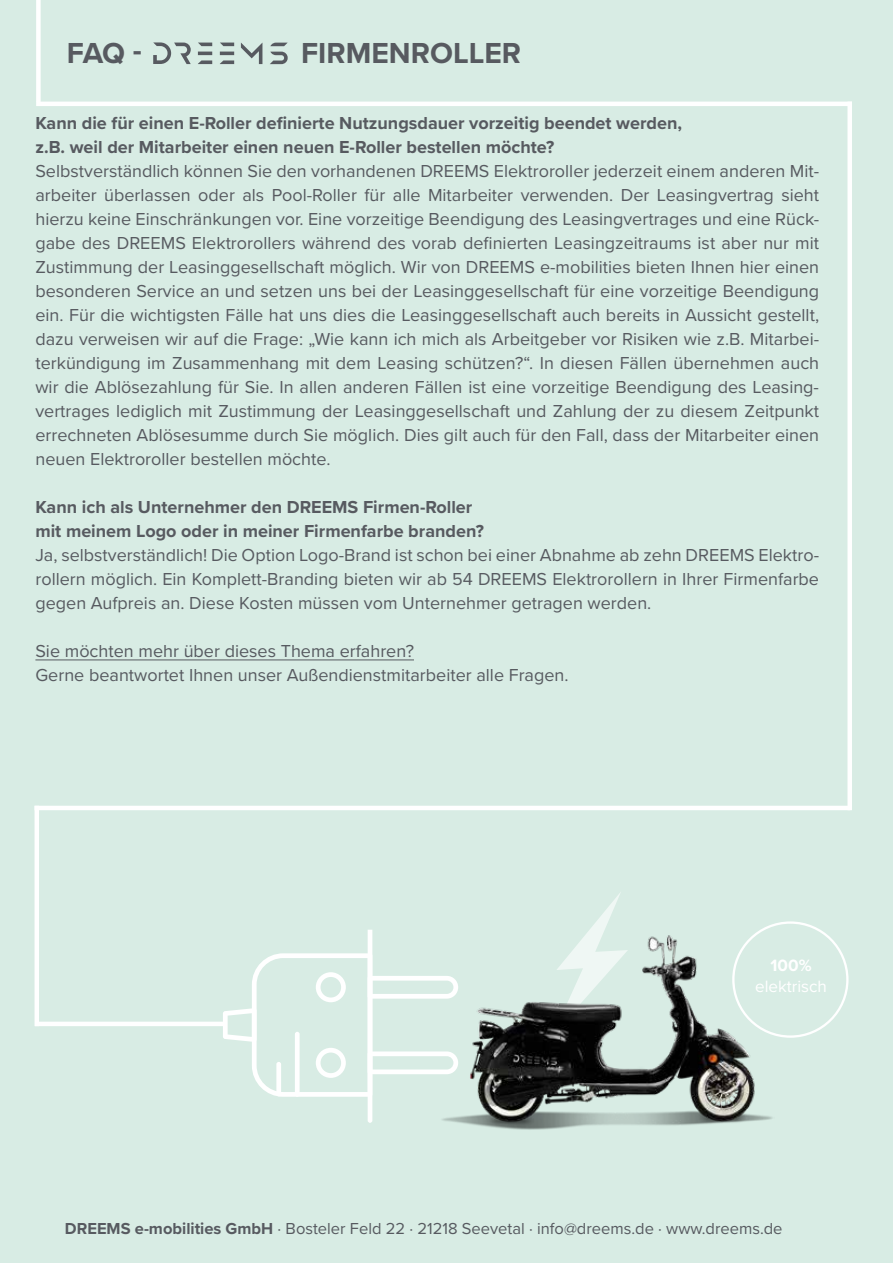
<style>
.page{position:relative;width:893px;height:1263px;background:#d8ece4}
.page>*{position:absolute;margin:0;border:0;box-sizing:border-box;transform-origin:0 0}
.t1{font:700 30px "Proxima Nova";color:#575a60}
.t2{font:18px/24px "Proxima Nova";color:#575a60;text-align:justify}
.t3{font:700 18px/24px "Proxima Nova";color:#575a60}
.t4{font:16.95px "Proxima Nova";color:#fff}
.t5{font:700 16.95px "Proxima Nova";color:#fff}
.t6{font:16.5px "Proxima Nova";color:#575a60}
.s1{font-weight:700}
</style>
<div class="page">
<svg style="left:153px;top:42px;width:38px;height:22px"></svg>
<svg style="left:198px;top:43px;width:14px;height:21px"></svg>
<svg style="left:220px;top:43px;width:14px;height:21px"></svg>
<svg style="left:241px;top:43px;width:21px;height:21px"></svg>
<svg style="left:270px;top:43px;width:18px;height:21px"></svg>
<div style="left:36px;top:0;width:5px;height:102px;background:#fff"></div>
<hr style="left:36px;top:102px;width:816px;height:4px;background:#fff">
<div style="left:847px;top:102px;width:5px;height:708px;background:#fff"></div>
<hr style="left:35px;top:659px;width:379px;height:1px;background:#575a60">
<hr style="left:35px;top:806px;width:815px;height:4px;background:#fff">
<hr style="left:35px;top:1022px;width:190px;height:4px;background:#fff">
<hr style="left:35px;top:806px;width:4px;height:220px;background:#fff">
<svg style="left:223px;top:930px;width:216px;height:193px"></svg>
<div style="left:295px;top:1032px;width:5px;height:65px;background:#fff;border-radius:2px"></div>
<div style="left:276px;top:1062px;width:5px;height:34px;background:#fff;border-radius:2px"></div>
<svg style="left:589px;top:892px;width:32px;height:39px"></svg>
<img style="left:439px;top:931px;width:335px;height:199px">
<div style="left:732px;top:921px;width:116px;height:117px;border:2px solid #fff;border-radius:50%"></div>
<h1 class="t1" style="left:67px;top:31px;width:76px">FAQ -</h1>
<h1 class="t1" style="left:301px;top:31px;width:222px">FIRMENROLLER</h1>
<p class="t3" style="left:35px;top:111px;width:648px">Kann die für einen E-Roller definierte Nutzungsdauer vorzeitig beendet werden, z.B. weil der Mitarbeiter einen neuen E-Roller bestellen möchte?</p>
<p class="t2" style="left:35px;top:158px;width:785px">Selbstverständlich können Sie den vorhandenen DREEMS Elektroroller jederzeit einem anderen Mit&shy;arbeiter überlassen oder als Pool-Roller für alle Mitarbeiter verwenden. Der Leasingvertrag sieht hierzu keine Einschränkungen vor. Eine vorzeitige Beendigung des Leasingvertrages und eine Rück&shy;gabe des DREEMS Elektrorollers während des vorab definierten Leasingzeitraums ist aber nur mit Zustimmung der Leasinggesellschaft möglich. Wir von DREEMS e-mobilities bieten Ihnen hier einen besonderen Service an und setzen uns bei der Leasinggesellschaft für eine vorzeitige Beendigung ein. Für die wichtigsten Fälle hat uns dies die Leasinggesellschaft auch bereits in Aussicht gestellt, dazu verweisen wir auf die Frage: „Wie kann ich mich als Arbeitgeber vor Risiken wie z.B. Mitarbei&shy;terkündigung im Zusammenhang mit dem Leasing schützen?“. In diesen Fällen übernehmen auch wir die Ablösezahlung für Sie. In allen anderen Fällen ist eine vorzeitige Beendigung des Leasing&shy;vertrages lediglich mit Zustimmung der Leasinggesellschaft und Zahlung der zu diesem Zeitpunkt errechneten Ablösesumme durch Sie möglich. Dies gilt auch für den Fall, dass der Mitarbeiter einen neuen Elektroroller bestellen möchte.</p>
<p class="t3" style="left:35px;top:495px;width:450px">Kann ich als Unternehmer den DREEMS Firmen-Roller mit meinem Logo oder in meiner Firmenfarbe branden?</p>
<p class="t2" style="left:35px;top:542px;width:785px">Ja, selbstverständlich! Die Option Logo-Brand ist schon bei einer Abnahme ab zehn DREEMS Elektro&shy;rollern möglich. Ein Komplett-Branding bieten wir ab 54 DREEMS Elektrorollern in Ihrer Firmenfarbe gegen Aufpreis an. Diese Kosten müssen vom Unternehmer getragen werden.</p>
<p class="t2" style="left:35px;top:638px;width:535px">Sie möchten mehr über dieses Thema erfahren?<br>Gerne beantwortet Ihnen unser Außendienstmitarbeiter alle Fragen.</p>
<p class="t5" style="left:771px;top:953px;width:42px">100%</p>
<p class="t4" style="left:755px;top:973px;width:73px">elektrisch</p>
<p class="t6" style="left:65px;top:1216px;width:719px"><span class="s1">DREEMS e-mobilities GmbH</span> · Bosteler Feld 22 · 21218 Seevetal · info@dreems.de · www.dreems.de</p>
</div>
